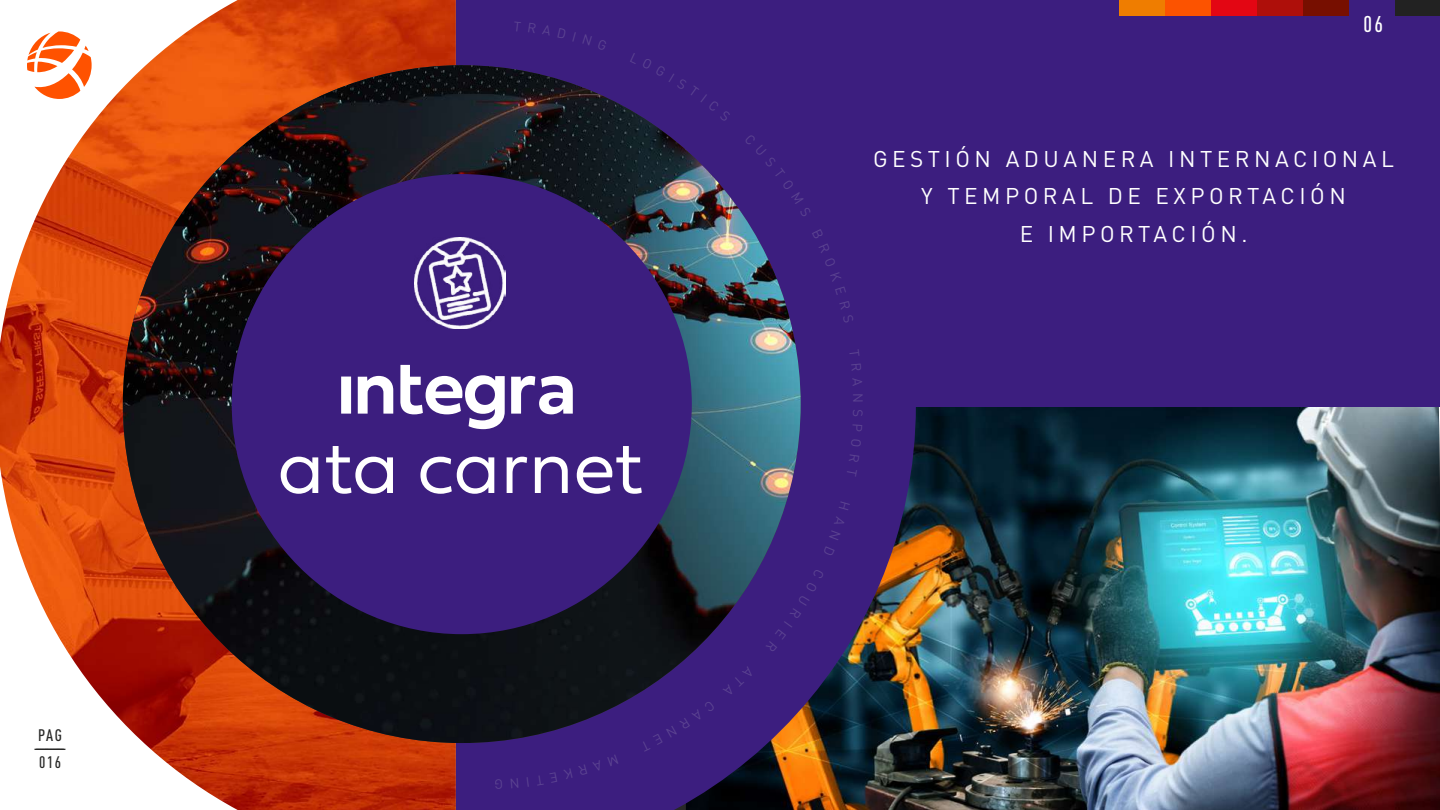
<style>
.page{position:relative;width:1440px;height:810px;background:#fff}
.page>*{position:absolute;margin:0;border:0;box-sizing:border-box;transform-origin:0 0}
.t1{font:300 75.9px "Fieldwork Geo";color:#fff}
.t2{font:22.5px/37.5px "DIN Pro";letter-spacing:.2em;color:#fff;text-align:center}
.t3{font:500 condensed 22.5px "DIN Pro";color:#fff}
.t4{font:500 condensed 16.5px/13.5px "DIN Pro";letter-spacing:.1em;color:#282827;text-align:center}
</style>
<div class="page">
<img style="left:916px;top:407px;width:524px;height:403px">
<div style="left:461px;top:0;width:979px;height:407px;background:#3c1e7f"></div>
<img style="left:0;top:0;width:456px;height:810px">
<svg style="left:456px;top:0;width:460px;height:810px;fill:#3c1e7f"></svg>
<img style="left:123px;top:65px;width:678px;height:678px">
<div style="left:232px;top:174px;width:460px;height:460px;background:#3c1e7f;border-radius:50%"></div>
<div style="left:1119px;top:0;width:46px;height:16px;background:#ef7d00"></div>
<div style="left:1165px;top:0;width:46px;height:16px;background:#fc5300"></div>
<div style="left:1211px;top:0;width:46px;height:16px;background:#e30613"></div>
<div style="left:1257px;top:0;width:46px;height:16px;background:#ae0f0a"></div>
<div style="left:1303px;top:0;width:46px;height:16px;background:#770f00"></div>
<div style="left:1395px;top:0;width:45px;height:16px;background:#222"></div>
<img style="left:415px;top:238px;width:91px;height:91px">
<svg style="left:341px;top:365px;width:232px;height:64px"></svg>
<svg style="left:27px;top:31px;width:65px;height:68px"></svg>
<svg style="left:514px;top:21px;width:7px;height:10px"></svg>
<svg style="left:528px;top:23px;width:8px;height:10px"></svg>
<svg style="left:542px;top:25px;width:10px;height:11px"></svg>
<svg style="left:558px;top:28px;width:8px;height:11px"></svg>
<svg style="left:573px;top:32px;width:3px;height:9px"></svg>
<svg style="left:582px;top:35px;width:25px;height:16px"></svg>
<svg style="left:630px;top:52px;width:101px;height:70px"></svg>
<svg style="left:745px;top:134px;width:67px;height:83px"></svg>
<svg style="left:812px;top:229px;width:34px;height:66px"></svg>
<svg style="left:839px;top:301px;width:15px;height:22px"></svg>
<svg style="left:849px;top:349px;width:11px;height:7px"></svg>
<svg style="left:851px;top:364px;width:10px;height:7px"></svg>
<svg style="left:852px;top:378px;width:10px;height:8px"></svg>
<svg style="left:853px;top:394px;width:10px;height:7px"></svg>
<svg style="left:853px;top:410px;width:10px;height:7px"></svg>
<svg style="left:852px;top:425px;width:10px;height:7px"></svg>
<svg style="left:851px;top:439px;width:10px;height:8px"></svg>
<svg style="left:847px;top:455px;width:13px;height:22px"></svg>
<svg style="left:823px;top:502px;width:27px;height:54px"></svg>
<div style="left:766px;top:568px;width:58px;height:84px;background:#3c1e7f"></div>
<svg style="left:723px;top:666px;width:32px;height:31px"></svg>
<div style="left:640px;top:700px;width:75px;height:52px;background:#3c1e7f"></div>
<svg style="left:563px;top:754px;width:56px;height:26px"></svg>
<svg style="left:536px;top:775px;width:8px;height:10px"></svg>
<svg style="left:550px;top:772px;width:7px;height:11px"></svg>
<svg style="left:495px;top:779px;width:7px;height:10px"></svg>
<svg style="left:511px;top:778px;width:8px;height:10px"></svg>
<svg style="left:527px;top:777px;width:2px;height:9px"></svg>
<p class="t4" style="left:34px;top:727px;width:34px">PAG ------------------<br>016</p>
<h1 class="t1" style="left:277px;top:408px;width:367px">ata carnet</h1>
<p class="t3" style="left:1364px;top:7px;width:21px">06</p>
<p class="t2" style="left:873px;top:138px;width:523px">GESTIÓN ADUANERA INTERNACIONAL<br>Y TEMPORAL DE EXPORTACIÓN<br>E IMPORTACIÓN.</p>
</div>
